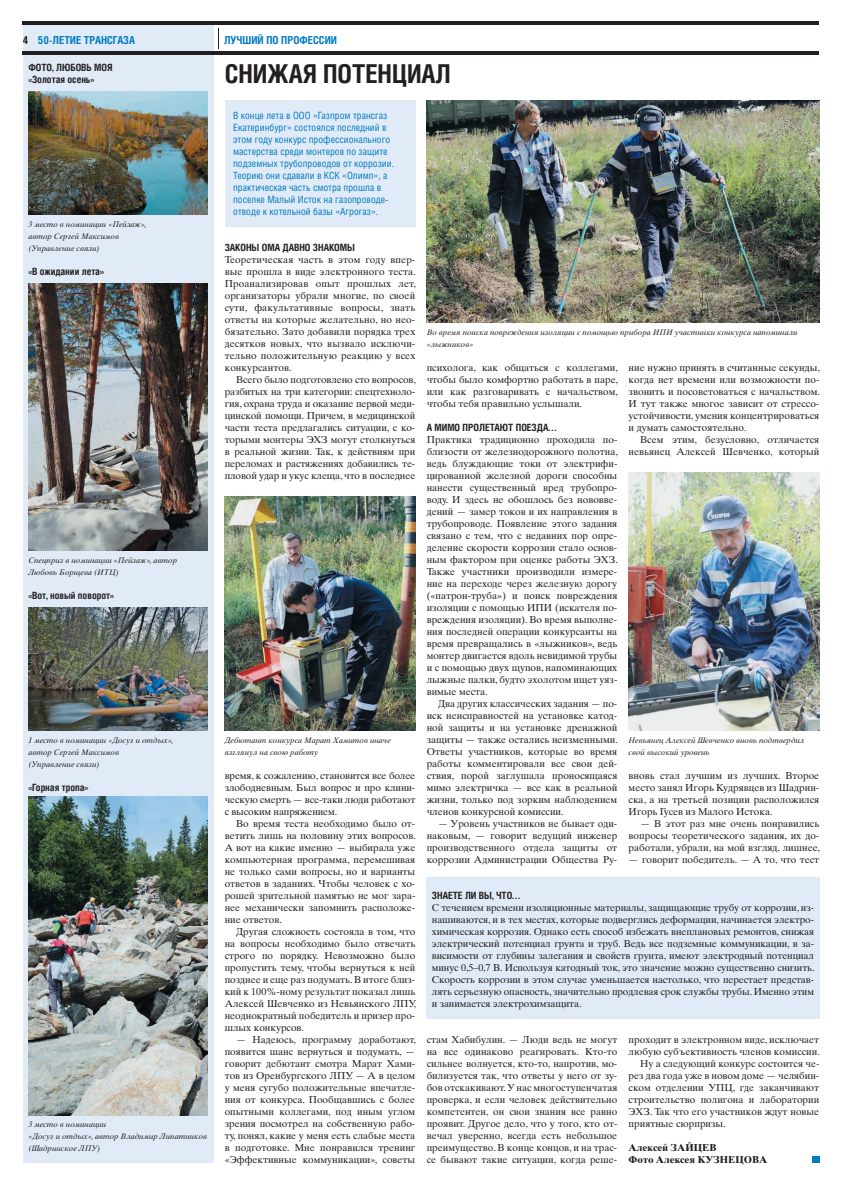
<style>
.page{position:relative;width:842px;height:1191px;background:#fff}
.page>*{position:absolute;margin:0;border:0;box-sizing:border-box;transform-origin:0 0}
.t1{font:700 26px "Helios Cond";color:#231f20}
.t2{font:700 11px "Helios Cond";color:#007ac2}
.t3{font:10px/12px "Times Ten C";color:#231f20;text-align:justify}
.t4{font:10px/12px "Helios Cond";color:#007ac2}
.t5{font:700 10px/12px "Helios Cond";color:#231f20}
.t6{font:700 10px/12px "Times Ten C";color:#231f20}
.t7{font:italic 8px/12px "Times Ten C";color:#231f20}
.s1{color:#231f20}
</style>
<div class="page">
<div style="left:23px;top:23px;width:190px;height:1140px;background:#e1ebf7"></div>
<hr style="left:23px;top:51px;width:796px;height:3px;background:#231f20">
<hr style="left:23px;top:21px;width:796px;height:3px;background:#231f20">
<svg style="left:218px;top:28px;width:1px;height:21px"></svg>
<div style="left:812px;top:1156px;width:7px;height:7px;background:#007ac2"></div>
<div style="left:225px;top:101px;width:190px;height:126px;background:#e1ebf7"></div>
<img style="left:427px;top:101px;width:392px;height:222px">
<img style="left:28px;top:92px;width:180px;height:123px">
<img style="left:28px;top:284px;width:180px;height:267px">
<img style="left:28px;top:608px;width:180px;height:123px">
<img style="left:28px;top:796px;width:180px;height:319px">
<div style="left:426px;top:878px;width:394px;height:141px;background:#e1ebf7"></div>
<img style="left:225px;top:496px;width:190px;height:235px">
<img style="left:629px;top:473px;width:190px;height:258px">
<p class="t2" style="left:23px;top:33px;width:114px"><span class="s1">4</span> 50-ЛЕТИЕ ТРАНСГАЗА</p>
<p class="t2" style="left:224px;top:33px;width:114px">ЛУЧШИЙ ПО ПРОФЕССИИ</p>
<p class="t5" style="left:28px;top:61px;width:86px">ФОТО, ЛЮБОВЬ МОЯ «Золотая осень»</p>
<p class="t7" style="left:28px;top:218px;width:120px">3 место в номинации «Пейзаж», автор Сергей Максимов (Управление связи)</p>
<p class="t5" style="left:28px;top:265px;width:77px">«В ожидании лета»</p>
<p class="t7" style="left:28px;top:554px;width:150px">Спецприз в номинации «Пейзаж», автор<br>Любовь Борщева (ИТЦ)</p>
<p class="t5" style="left:28px;top:589px;width:87px">«Вот, новый поворот»</p>
<p class="t7" style="left:28px;top:734px;width:147px">1 место в номинации «Досуг и отдых», автор Сергей Максимов<br>(Управление связи)</p>
<p class="t5" style="left:28px;top:781px;width:62px">«Горная тропа»</p>
<p class="t7" style="left:28px;top:1118px;width:180px">3 место в номинации<br>«Досуг и отдых», автор Владимир Липатников (Шадринское ЛПУ)</p>
<h1 class="t1" style="left:225px;top:58px;width:228px">СНИЖАЯ ПОТЕНЦИАЛ</h1>
<p class="t4" style="left:233px;top:109px;width:163px">В конце лета в ООО «Газпром трансгаз Екатеринбург» состоялся последний в этом году конкурс профессионального мастерства среди монтеров по защите подземных трубопроводов от коррозии.<br>Теорию они сдавали в КСК «Олимп», а практическая часть смотра прошла в поселке Малый Исток на газопроводе&shy;отводе к котельной базы «Агрогаз».</p>
<p class="t5" style="left:225px;top:241px;width:132px">ЗАКОНЫ ОМА ДАВНО ЗНАКОМЫ</p>
<p class="t3" style="left:225px;top:253px;width:193px">Теоретическая часть в этом году впер&shy;вые прошла в виде электронного теста.<br>Проанализировав опыт прошлых лет, организаторы убрали многие, по своей сути, факультативные вопросы, знать ответы на которые желательно, но нео&shy;бязательно. Зато добавили порядка трех десятков новых, что вызвало исключи&shy;тельно положительную реакцию у всех конкурсантов.</p>
<p class="t3" style="left:225px;top:373px;width:193px;text-indent:11px">Всего было подготовлено сто вопросов, разбитых на три категории: спецтехноло&shy;гия, охрана труда и оказание первой меди&shy;цинской помощи. Причем, в медицинской части теста предлагались ситуации, с ко&shy;торыми монтеры ЭХЗ могут столкнуться в реальной жизни. Так, к действиям при переломах и растяжениях добавились те&shy;пловой удар и укус клеща, что в последнее</p>
<p class="t7" style="left:427px;top:326px;width:372px">Во время поиска повреждения изоляции с помощью прибора ИПИ участники конкурса напоминали «лыжников»</p>
<p class="t3" style="left:427px;top:361px;width:193px">психолога, как общаться с коллегами, чтобы было комфортно работать в паре, или как разговаривать с начальством, чтобы тебя правильно услышали.</p>
<p class="t5" style="left:427px;top:421px;width:131px">А МИМО ПРОЛЕТАЮТ ПОЕЗДА…</p>
<p class="t3" style="left:427px;top:433px;width:193px">Практика традиционно проходила по&shy;близости от железнодорожного полотна, ведь блуждающие токи от электрифи&shy;цированной железной дороги способны нанести существенный вред трубопро&shy;воду. И здесь не обошлось без нововве&shy;дений — замер токов и их направления в трубопроводе. Появление этого задания связано с тем, что с недавних пор опре&shy;деление скорости коррозии стало основ&shy;ным фактором при оценке работы ЭХЗ.<br>Также участники производили измере&shy;ние на переходе через железную дорогу («патрон-труба») и поиск повреждения изоляции с помощью ИПИ (искателя по&shy;вреждения изоляции). Во время выполне&shy;ния последней операции конкурсанты на время превращались в «лыжников», ведь монтер двигается вдоль невидимой трубы и с помощью двух щупов, напоминающих лыжные палки, будто эхолотом ищет уяз&shy;вимые места.</p>
<p class="t3" style="left:427px;top:697px;width:193px;text-indent:11px">Два других классических задания — по&shy;иск неисправностей на установке катод&shy;ной защиты и на установке дренажной защиты — также остались неизменными.<br>Ответы участников, которые во время работы комментировали все свои дей&shy;ствия, порой заглушала проносящаяся мимо электричка — все как в реальной жизни, только под зорким наблюдением членов конкурсной комиссии.</p>
<p class="t3" style="left:427px;top:817px;width:192px;text-indent:11px">— Уровень участников не бывает оди&shy;наковым, — говорит ведущий инженер производственного отдела защиты от коррозии Администрации Общества Ру-</p>
<p class="t3" style="left:629px;top:361px;width:193px">ние нужно принять в считанные секунды, когда нет времени или возможности по&shy;звонить и посоветоваться с начальством.<br>И тут также многое зависит от стрессо&shy;устойчивости, умения концентрироваться и думать самостоятельно.</p>
<p class="t3" style="left:629px;top:433px;width:192px;text-align:right">Всем этим, безусловно, отличается невьянец Алексей Шевченко, который</p>
<p class="t7" style="left:225px;top:734px;width:168px">Дебютант конкурса Марат Хамитов иначе взглянул на свою работу</p>
<p class="t7" style="left:629px;top:734px;width:177px">Невьянец Алексей Шевченко вновь подтвердил свой высокий уровень</p>
<p class="t3" style="left:225px;top:769px;width:192px">время, к сожалению, становится все более злободневным. Был вопрос и про клини&shy;ческую смерть — все-таки люди работают с высоким напряжением.</p>
<p class="t3" style="left:225px;top:817px;width:193px;text-indent:11px">Во время теста необходимо было от&shy;ветить лишь на половину этих вопросов.<br>А вот на какие именно — выбирала уже компьютерная программа, перемешивая не только сами вопросы, но и варианты ответов в заданиях. Чтобы человек с хо&shy;рошей зрительной памятью не мог зара&shy;нее механически запомнить расположе&shy;ние ответов.</p>
<p class="t3" style="left:225px;top:925px;width:193px;text-indent:11px">Другая сложность состояла в том, что на вопросы необходимо было отвечать строго по порядку. Невозможно было пропустить тему, чтобы вернуться к ней позднее и еще раз подумать. В итоге близ&shy;кий к 100%-ному результат показал лишь Алексей Шевченко из Невьянского ЛПУ, неоднократный победитель и призер про&shy;шлых конкурсов.</p>
<p class="t3" style="left:225px;top:1033px;width:193px;text-indent:11px">— Надеюсь, программу доработают, появится шанс вернуться и подумать, — говорит дебютант смотра Марат Хами&shy;тов из Оренбургского ЛПУ. — А в целом у меня сугубо положительные впечатле&shy;ния от конкурса. Пообщавшись с более опытными коллегами, под иным углом зрения посмотрел на собственную рабо&shy;ту, понял, какие у меня есть слабые места в подготовке. Мне понравился тренинг «Эффективные коммуникации», советы</p>
<p class="t3" style="left:629px;top:769px;width:192px">вновь стал лучшим из лучших. Второе место занял Игорь Кудрявцев из Шадрин&shy;ска, а на третьей позиции расположился Игорь Гусев из Малого Истока.</p>
<p class="t3" style="left:629px;top:817px;width:193px;text-indent:11px">— В этот раз мне очень понравились вопросы теоретического задания, их до&shy;работали, убрали, на мой взгляд, лишнее,</p>
<p class="t3" style="left:629px;top:853px;width:192px">— говорит победитель. — А то, что тест</p>
<p class="t5" style="left:432px;top:889px;width:90px">ЗНАЕТЕ ЛИ ВЫ, ЧТО…</p>
<p class="t3" style="left:432px;top:901px;width:384px">С течением времени изоляционные материалы, защищающие трубу от коррозии, из&shy;нашиваются, и в тех местах, которые подверглись деформации, начинается электро&shy;химическая коррозия. Однако есть способ избежать внеплановых ремонтов, снижая электрический потенциал грунта и труб. Ведь все подземные коммуникации, в за&shy;висимости от глубины залегания и свойств грунта, имеют электродный потенциал минус 0,5–0,7 В. Используя катодный ток, это значение можно существенно снизить.<br>Скорость коррозии в этом случае уменьшается настолько, что перестает представ&shy;лять серьезную опасность, значительно продлевая срок службы трубы. Именно этим и занимается электрохимзащита.</p>
<p class="t3" style="left:427px;top:1033px;width:192px">стам Хабибулин. — Люди ведь не могут на все одинаково реагировать. Кто-то сильнее волнуется, кто-то, напротив, мо&shy;билизуется так, что ответы у него от зу&shy;бов отскакивают. У нас многоступенчатая проверка, и если человек действительно компетентен, он свои знания все равно проявит. Другое дело, что у того, кто от&shy;вечал уверенно, всегда есть небольшое преимущество. В конце концов, и на трас&shy;се бывают такие ситуации, когда реше-</p>
<p class="t3" style="left:629px;top:1033px;width:192px">проходит в электронном виде, исключает</p>
<p class="t3" style="left:629px;top:1045px;width:193px">любую субъективность членов комиссии.</p>
<p class="t3" style="left:640px;top:1057px;width:181px">Ну а следующий конкурс состоится че-</p>
<p class="t3" style="left:629px;top:1069px;width:192px">рез два года уже в новом доме — челябин-</p>
<p class="t3" style="left:629px;top:1081px;width:192px">ском отделении УПЦ, где заканчивают</p>
<p class="t3" style="left:629px;top:1093px;width:192px">строительство полигона и лаборатории</p>
<p class="t3" style="left:629px;top:1105px;width:192px">ЭХЗ. Так что его участников ждут новые</p>
<p class="t3" style="left:629px;top:1117px;width:99px">приятные сюрпризы.</p>
<p class="t6" style="left:629px;top:1141px;width:140px">Алексей ЗАЙЦЕВ<br>Фото Алексея КУЗНЕЦОВА</p>
</div>
